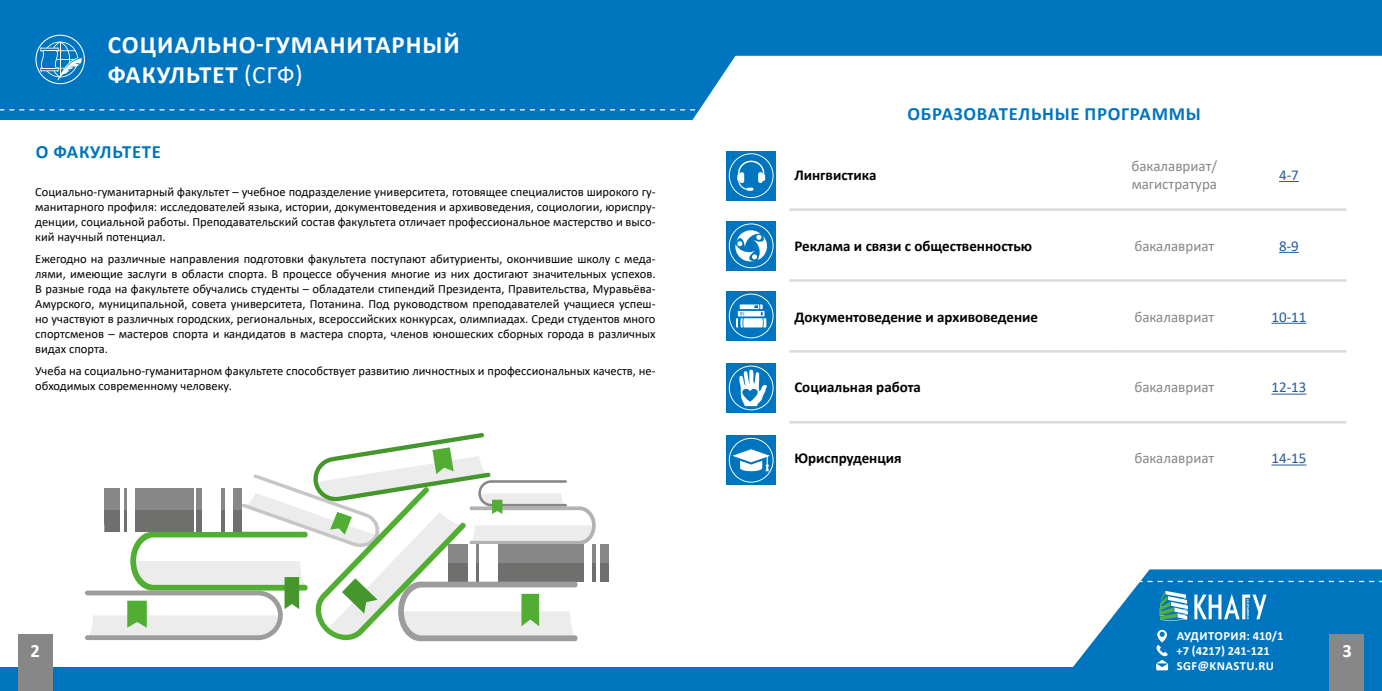
<style>
.page{position:relative;width:1382px;height:691px;background:#fff}
.page>*{position:absolute;margin:0;border:0;box-sizing:border-box;transform-origin:0 0}
.t1{font:700 25px/30px "Calibri";letter-spacing:.04em;color:#fff}
.t2{font:700 18.75px "Calibri";letter-spacing:.04em;color:#0075bf}
.t3{font:700 18.75px "Calibri";color:#fff}
.t4{font:700 15px "Calibri";color:#000}
.t5{font:15px/18px "Calibri";color:#878787}
.t6{font:15px "Calibri";color:#275b9b}
.t7{font:12.5px/15px "Calibri";color:#000;text-align:justify}
.t8{font:700 12.5px/15px "Calibri";letter-spacing:.04em;color:#fff}
.s1{font-weight:400}
</style>
<div class="page">
<div style="left:448px;top:545px;width:161px;height:37px;background:#878787"></div>
<div style="left:448px;top:563px;width:161px;height:19px;background:#6f6f6e"></div>
<hr style="left:596px;top:545px;width:4px;height:37px;background:#fff">
<svg style="left:85px;top:433px;width:511px;height:208px"></svg>
<hr style="left:789px;top:208px;width:328px;height:3px;background:#dadada">
<hr style="left:1117px;top:208px;width:115px;height:3px;background:#dadada">
<hr style="left:1232px;top:208px;width:114px;height:3px;background:#dadada">
<hr style="left:789px;top:279px;width:328px;height:3px;background:#dadada">
<hr style="left:1117px;top:279px;width:115px;height:3px;background:#dadada">
<hr style="left:1232px;top:279px;width:114px;height:3px;background:#dadada">
<hr style="left:789px;top:350px;width:328px;height:3px;background:#dadada">
<hr style="left:1117px;top:350px;width:115px;height:3px;background:#dadada">
<hr style="left:1232px;top:350px;width:114px;height:3px;background:#dadada">
<hr style="left:789px;top:421px;width:328px;height:2px;background:#dadada">
<hr style="left:1117px;top:421px;width:115px;height:2px;background:#dadada">
<hr style="left:1232px;top:421px;width:114px;height:2px;background:#dadada">
<svg style="left:1279px;top:181px;width:20px;height:1px"></svg>
<svg style="left:1279px;top:252px;width:20px;height:1px"></svg>
<hr style="left:1271px;top:323px;width:35px;height:1px;background:#275b9b">
<hr style="left:1271px;top:394px;width:35px;height:1px;background:#275b9b">
<hr style="left:1271px;top:464px;width:35px;height:1px;background:#275b9b">
<div style="left:726px;top:435px;width:50px;height:50px;background:#0075bf"></div>
<svg style="left:729px;top:438px;width:45px;height:45px"></svg>
<div style="left:726px;top:151px;width:50px;height:49px;background:#0075bf"></div>
<svg style="left:729px;top:153px;width:45px;height:45px"></svg>
<div style="left:726px;top:363px;width:50px;height:50px;background:#0075bf"></div>
<svg style="left:729px;top:366px;width:45px;height:44px"></svg>
<div style="left:726px;top:291px;width:50px;height:50px;background:#0075bf"></div>
<svg style="left:729px;top:294px;width:45px;height:44px"></svg>
<div style="left:726px;top:221px;width:50px;height:50px;background:#0075bf"></div>
<svg style="left:729px;top:223px;width:45px;height:45px"></svg>
<div style="left:0;top:667px;width:691px;height:24px;background:#0075bf"></div>
<svg style="left:1073px;top:569px;width:309px;height:98px;background:#2689c8"></svg>
<div style="left:0;top:0;width:692px;height:120px;background:#0075bf"></div>
<div style="left:691px;top:667px;width:691px;height:24px;background:#0075bf"></div>
<svg style="left:690px;top:0;width:692px;height:120px"></svg>
<svg style="left:0;top:109px;width:705px;height:1px"></svg>
<svg style="left:1137px;top:581px;width:245px;height:1px"></svg>
<div style="left:18px;top:634px;width:35px;height:57px;background:#878787"></div>
<svg style="left:1194px;top:594px;width:72px;height:25px"></svg>
<svg style="left:1159px;top:591px;width:29px;height:30px"></svg>
<svg style="left:1156px;top:630px;width:12px;height:40px"></svg>
<div style="left:1329px;top:634px;width:35px;height:57px;background:#878787"></div>
<svg style="left:35px;top:35px;width:50px;height:49px"></svg>
<h1 class="t1" style="left:108px;top:30px;width:354px">СОЦИАЛЬНО-ГУМАНИТАРНЫЙ<br>ФАКУЛЬТЕТ <span class="s1">(СГФ)</span></h1>
<h2 class="t2" style="left:36px;top:139px;width:127px">О ФАКУЛЬТЕТЕ</h2>
<p class="t7" style="left:35px;top:184px;width:622px">Социально-гуманитарный факультет – учебное подразделение университета, готовящее специалистов широкого гу&shy;манитарного профиля: исследователей языка, истории, документоведения и архивоведения, социологии, юриспру&shy;денции, социальной работы. Преподавательский состав факультета отличает профессиональное мастерство и высо&shy;кий научный потенциал.</p>
<p class="t7" style="left:35px;top:251px;width:622px">Ежегодно на различные направления подготовки факультета поступают абитуриенты, окончившие школу с меда&shy;лями, имеющие заслуги в области спорта. В процессе обучения многие из них достигают значительных успехов.<br>В разные года на факультете обучались студенты – обладатели стипендий Президента, Правительства, Муравьёва-Амурского, муниципальной, совета университета, Потанина. Под руководством преподавателей учащиеся успеш&shy;но участвуют в различных городских, региональных, всероссийских конкурсах, олимпиадах. Среди студентов много спортсменов – мастеров спорта и кандидатов в мастера спорта, членов юношеских сборных города в различных видах спорта.</p>
<p class="t7" style="left:35px;top:363px;width:622px">Учеба на социально-гуманитарном факультете способствует развитию личностных и профессиональных качеств, не&shy;обходимых современному человеку.</p>
<h2 class="t2" style="left:907px;top:100px;width:295px">ОБРАЗОВАТЕЛЬНЫЕ ПРОГРАММЫ</h2>
<p class="t4" style="left:794px;top:164px;width:84px">Лингвистика</p>
<p class="t5" style="left:1131px;top:156px;width:87px">бакалавриат/ магистратура</p>
<p class="t6" style="left:1279px;top:164px;width:21px">4-7</p>
<p class="t4" style="left:794px;top:235px;width:239px">Реклама и связи с общественностью</p>
<p class="t5" style="left:1134px;top:236px;width:82px">бакалавриат</p>
<p class="t6" style="left:1279px;top:235px;width:21px">8-9</p>
<p class="t4" style="left:794px;top:306px;width:245px">Документоведение и архивоведение</p>
<p class="t5" style="left:1134px;top:307px;width:82px">бакалавриат</p>
<p class="t6" style="left:1271px;top:306px;width:37px">10-11</p>
<p class="t4" style="left:794px;top:377px;width:128px">Социальная работа</p>
<p class="t5" style="left:1134px;top:378px;width:82px">бакалавриат</p>
<p class="t6" style="left:1271px;top:377px;width:37px">12-13</p>
<p class="t4" style="left:794px;top:448px;width:109px">Юриспруденция</p>
<p class="t5" style="left:1134px;top:449px;width:82px">бакалавриат</p>
<p class="t6" style="left:1271px;top:448px;width:37px">14-15</p>
<p class="t8" style="left:1176px;top:628px;width:109px">АУДИТОРИЯ: 410/1 +7 (4217) 241-121<br>SGF@KNASTU.RU</p>
<p class="t8" style="left:1171px;top:629px;width:108px">АУДИТОРИЯ: 315/4<br>ТЕЛ.: 41-121<br>SGF@KNASTU.RU</p>
<h2 class="t3" style="left:30px;top:638px;width:11px">2</h2>
<h2 class="t3" style="left:1342px;top:638px;width:11px">3</h2>
</div>
